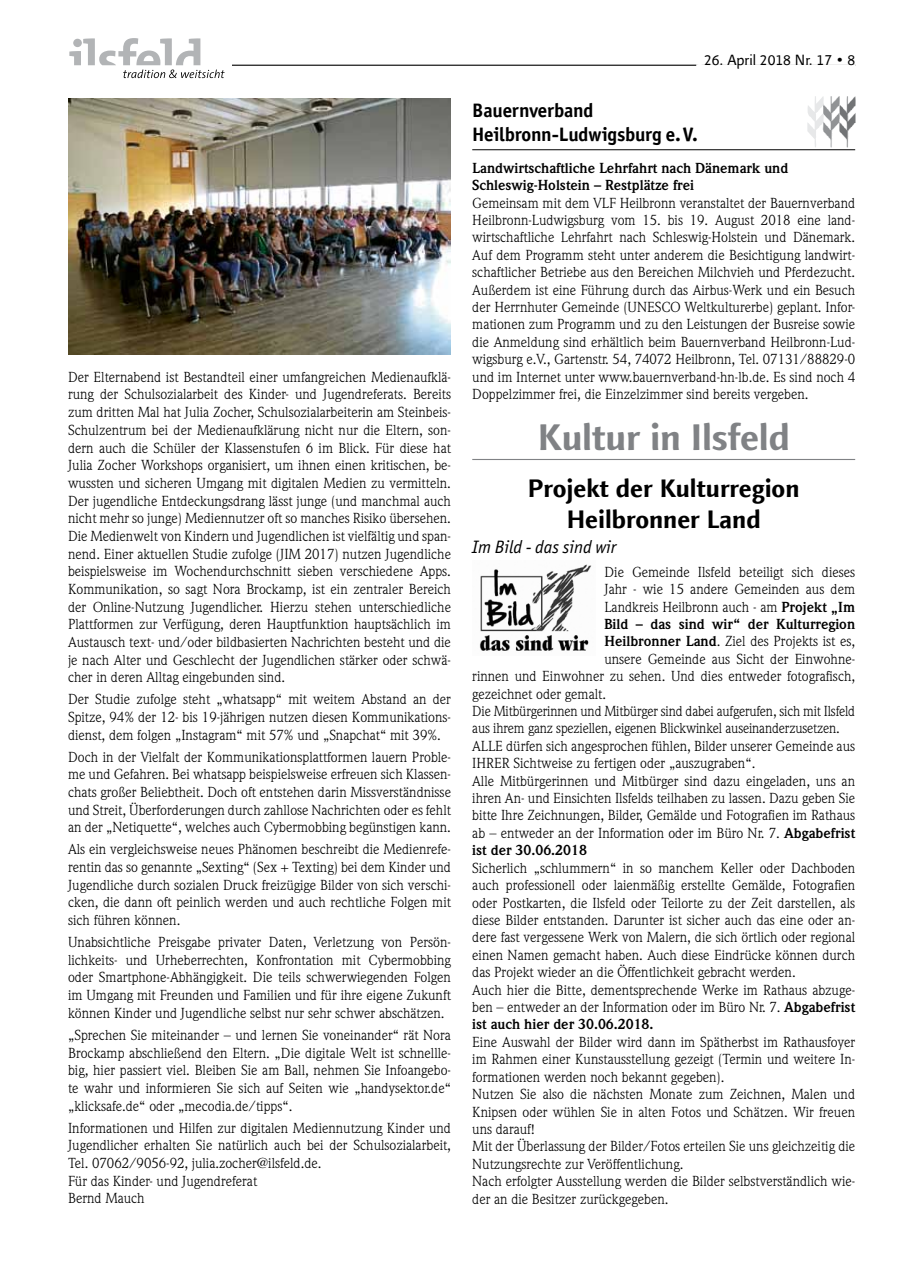
<style>
.page{position:relative;width:902px;height:1280px;background:#fff}
.page>*{position:absolute;margin:0;border:0;box-sizing:border-box;transform-origin:0 0}
.t1{font:700 37.5px "Linotype Finnegan";letter-spacing:-.005em;color:#808285}
.t2{font:700 25.5px/30.8px "Linotype Finnegan";color:#000;text-align:center}
.t3{font:700 19.5px/24px "Officina San ITC";letter-spacing:-.01em;color:#000}
.t4{font:18px "Officina San ITC Book Ital OS";color:#000}
.t5{font:15px "Linotype Finnegan";color:#000}
.t6{font:14.25px/17.7px "Weidemann";color:#000;text-align:justify}
.t7{font:700 14.25px/17.4px "Weidemann";color:#000}
.s1{color:#fff}
.s2{font-weight:700}
</style>
<div class="page">
<img style="left:68px;top:99px;width:383px;height:255px">
<hr style="left:472px;top:149px;width:383px;height:1px;background:#000">
<svg style="left:807px;top:96px;width:48px;height:51px"></svg>
<hr style="left:472px;top:459px;width:383px;height:1px;background:#808285">
<img style="left:479px;top:564px;width:113px;height:87px">
<hr style="left:232px;top:65px;width:623px;height:1px;background:#000">
<div style="left:696px;top:64px;width:159px;height:5px;background:#fff"></div>
<svg style="left:69px;top:38px;width:155px;height:40px"></svg>
<p class="t6" style="left:68px;top:368px;width:384px">Der Elternabend ist Bestandteil einer umfangreichen Medienaufklä&shy;rung der Schulsozialarbeit des Kinder- und Jugendreferats. Bereits zum dritten Mal hat Julia Zocher, Schulsozialarbeiterin am Steinbeis-Schulzentrum bei der Medienaufklärung nicht nur die Eltern, son&shy;dern auch die Schüler der Klassenstufen 6 im Blick. Für diese hat Julia Zocher Workshops organisiert, um ihnen einen kritischen, be&shy;wussten und sicheren Umgang mit digitalen Medien zu vermitteln.<br>Der jugendliche Entdeckungsdrang lässt junge (und manchmal auch nicht mehr so junge) Mediennutzer oft so manches Risiko übersehen.<br>Die Medienwelt von Kindern und Jugendlichen ist vielfältig und span&shy;nend. Einer aktuellen Studie zufolge (JIM 2017) nutzen Jugendliche beispielsweise im Wochendurchschnitt sieben verschiedene Apps.<br>Kommunikation, so sagt Nora Brockamp, ist ein zentraler Bereich der Online-Nutzung Jugendlicher. Hierzu stehen unterschiedliche Plattformen zur Verfügung, deren Hauptfunktion hauptsächlich im Austausch text- und/oder bildbasierten Nachrichten besteht und die je nach Alter und Geschlecht der Jugendlichen stärker oder schwä&shy;cher in deren Alltag eingebunden sind.</p>
<p class="t6" style="left:68px;top:690px;width:384px">Der Studie zufolge steht „whatsapp“ mit weitem Abstand an der Spitze, 94% der 12- bis 19-jährigen nutzen diesen Kommunikations&shy;dienst, dem folgen „Instagram“ mit 57% und „Snapchat“ mit 39%.</p>
<p class="t6" style="left:68px;top:748px;width:384px">Doch in der Vielfalt der Kommunikationsplattformen lauern Proble&shy;me und Gefahren. Bei whatsapp beispielsweise erfreuen sich Klassen&shy;chats großer Beliebtheit. Doch oft entstehen darin Missverständnisse und Streit, Überforderungen durch zahllose Nachrichten oder es fehlt an der „Netiquette“, welches auch Cybermobbing begünstigen kann.</p>
<p class="t6" style="left:68px;top:840px;width:384px">Als ein vergleichsweise neues Phänomen beschreibt die Medienrefe&shy;rentin das so genannte „Sexting“ (Sex + Texting) bei dem Kinder und Jugendliche durch sozialen Druck freizügige Bilder von sich verschi&shy;cken, die dann oft peinlich werden und auch rechtliche Folgen mit sich führen können.</p>
<p class="t6" style="left:68px;top:933px;width:384px">Unabsichtliche Preisgabe privater Daten, Verletzung von Persön&shy;lichkeits- und Urheberrechten, Konfrontation mit Cybermobbing oder Smartphone-Abhängigkeit. Die teils schwerwiegenden Folgen im Umgang mit Freunden und Familien und für ihre eigene Zukunft können Kinder und Jugendliche selbst nur sehr schwer abschätzen.</p>
<p class="t6" style="left:68px;top:1026px;width:384px">„Sprechen Sie miteinander – und lernen Sie voneinander“ rät Nora Brockamp abschließend den Eltern. „Die digitale Welt ist schnellle&shy;big, hier passiert viel. Bleiben Sie am Ball, nehmen Sie Infoangebo&shy;te wahr und informieren Sie sich auf Seiten wie „handysektor.de“ „klicksafe.de“ oder „mecodia.de/tipps“.</p>
<p class="t6" style="left:68px;top:1119px;width:384px;text-align:left">Informationen und Hilfen zur digitalen Mediennutzung Kinder und Jugendlicher erhalten Sie natürlich auch bei der Schulsozialarbeit, Tel. 07062/9056-92, julia.zocher@ilsfeld.de.<br>Für das Kinder- und Jugendreferat<br>Bernd Mauch</p>
<p class="t5" style="left:696px;top:51px;width:160px"><span class="s1">0</span>26. April 2018 Nr. 17 • 8</p>
<h3 class="t3" style="left:472px;top:98px;width:227px">Bauernverband<br>Heilbronn-Ludwigsburg e.V.</h3>
<p class="t7" style="left:472px;top:159px;width:317px">Landwirtschaftliche Lehrfahrt nach Dänemark und<br>Schleswig-Holstein – Restplätze frei</p>
<p class="t6" style="left:472px;top:194px;width:384px">Gemeinsam mit dem VLF Heilbronn veranstaltet der Bauernverband Heilbronn-Ludwigsburg vom 15. bis 19. August 2018 eine land&shy;wirtschaftliche Lehrfahrt nach Schleswig-Holstein und Dänemark.<br>Auf dem Programm steht unter anderem die Besichtigung landwirt&shy;schaftlicher Betriebe aus den Bereichen Milchvieh und Pferdezucht.<br>Außerdem ist eine Führung durch das Airbus-Werk und ein Besuch der Herrnhuter Gemeinde (UNESCO Weltkulturerbe) geplant. Infor&shy;mationen zum Programm und zu den Leistungen der Busreise sowie die Anmeldung sind erhältlich beim Bauernverband Heilbronn-Lud&shy;wigsburg e.V., Gartenstr. 54, 74072 Heilbronn, Tel. 07131/88829-0 und im Internet unter www.bauernverband-hn-lb.de. Es sind noch 4<br>Doppelzimmer frei, die Einzelzimmer sind bereits vergeben.</p>
<h1 class="t1" style="left:538px;top:416px;width:253px">Kultur in Ilsfeld</h1>
<h2 class="t2" style="left:528px;top:473px;width:273px">Projekt der Kulturregion<br>Heilbronner Land</h2>
<p class="t4" style="left:472px;top:537px;width:145px">Im Bild - das sind wir</p>
<p class="t6" style="left:604px;top:563px;width:252px">Die Gemeinde Ilsfeld beteiligt sich dieses</p>
<p class="t6" style="left:604px;top:580px;width:252px">Jahr - wie 15 andere Gemeinden aus dem</p>
<p class="t6" style="left:604px;top:598px;width:252px">Landkreis Heilbronn auch - am <span class="s2">Projekt „Im</span></p>
<p class="t7" style="left:604px;top:615px;width:252px">Bild – das sind wir“ der Kulturregion</p>
<p class="t6" style="left:604px;top:632px;width:252px"><span class="s2">Heilbronner Land</span>. Ziel des Projekts ist es,</p>
<p class="t6" style="left:604px;top:650px;width:252px">unsere Gemeinde aus Sicht der Einwohne-</p>
<p class="t6" style="left:472px;top:667px;width:384px">rinnen und Einwohner zu sehen. Und dies entweder fotografisch,</p>
<p class="t6" style="left:472px;top:685px;width:135px">gezeichnet oder gemalt.</p>
<p class="t6" style="left:472px;top:702px;width:384px">Die Mitbürgerinnen und Mitbürger sind dabei aufgerufen, sich mit Ilsfeld</p>
<p class="t6" style="left:472px;top:719px;width:369px">aus ihrem ganz speziellen, eigenen Blickwinkel auseinanderzusetzen.</p>
<p class="t6" style="left:472px;top:737px;width:384px">ALLE dürfen sich angesprochen fühlen, Bilder unserer Gemeinde aus</p>
<p class="t6" style="left:472px;top:754px;width:284px">IHRER Sichtweise zu fertigen oder „auszugraben“.</p>
<p class="t6" style="left:472px;top:772px;width:384px">Alle Mitbürgerinnen und Mitbürger sind dazu eingeladen, uns an</p>
<p class="t6" style="left:472px;top:789px;width:384px">ihren An- und Einsichten Ilsfelds teilhaben zu lassen. Dazu geben Sie</p>
<p class="t6" style="left:472px;top:807px;width:384px">bitte Ihre Zeichnungen, Bilder, Gemälde und Fotografien im Rathaus</p>
<p class="t6" style="left:472px;top:824px;width:384px">ab – entweder an der Information oder im Büro Nr. 7. <span class="s2">Abgabefrist</span></p>
<p class="t7" style="left:472px;top:842px;width:116px">ist der 30.06.2018</p>
<p class="t6" style="left:472px;top:859px;width:384px;text-align:left">Sicherlich „schlummern“ in so manchem Keller oder Dachboden auch professionell oder laienmäßig erstellte Gemälde, Fotografien oder Postkarten, die Ilsfeld oder Teilorte zu der Zeit darstellen, als diese Bilder entstanden. Darunter ist sicher auch das eine oder an&shy;dere fast vergessene Werk von Malern, die sich örtlich oder regional einen Namen gemacht haben. Auch diese Eindrücke können durch das Projekt wieder an die Öffentlichkeit gebracht werden.<br>Auch hier die Bitte, dementsprechende Werke im Rathaus abzuge&shy;ben – entweder an der Information oder im Büro Nr. 7. <span class="s2">Abgabefrist ist auch hier der 30.06.2018.</span></p>
<p class="t6" style="left:472px;top:1033px;width:384px;text-align:left">Eine Auswahl der Bilder wird dann im Spätherbst im Rathausfoyer im Rahmen einer Kunstausstellung gezeigt (Termin und weitere In&shy;formationen werden noch bekannt gegeben).<br>Nutzen Sie also die nächsten Monate zum Zeichnen, Malen und Knipsen oder wühlen Sie in alten Fotos und Schätzen. Wir freuen uns darauf!<br>Mit der Überlassung der Bilder/Fotos erteilen Sie uns gleichzeitig die Nutzungsrechte zur Veröffentlichung.<br>Nach erfolgter Ausstellung werden die Bilder selbstverständlich wie&shy;der an die Besitzer zurückgegeben.</p>
</div>
